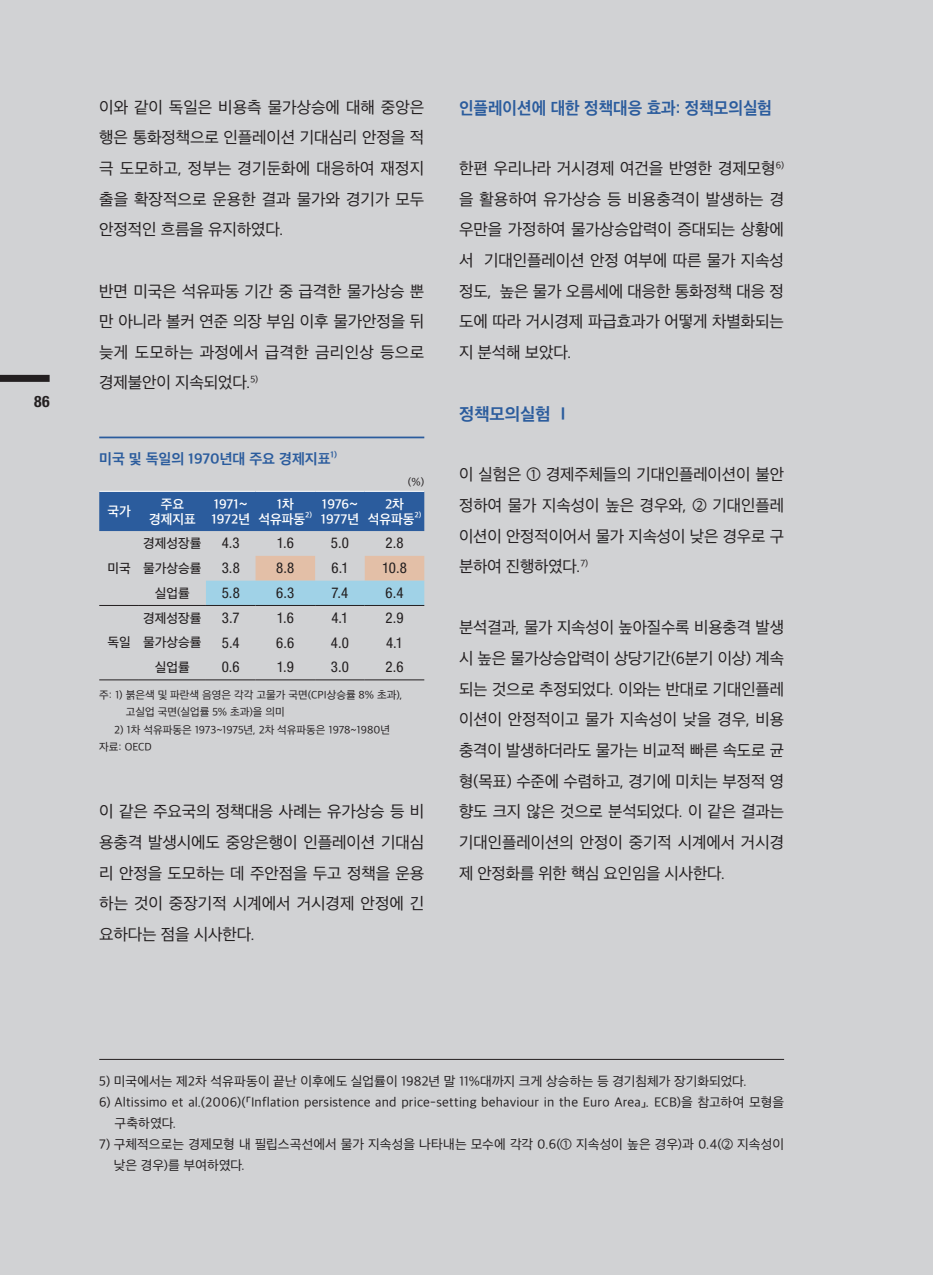
<style>
.page{position:relative;width:933px;height:1275px;background:#d1d2d4}
.page>*{position:absolute;margin:0;border:0;box-sizing:border-box;transform-origin:0 0}
.t1{font:16.62px "SD Gothic Neo 1 OTFB";color:#2b5c9d;scale:.95 1}
.t2{font:16.62px "SD Gothic Neo 1 OTFB";color:#2b5c9d}
.t3{font:15.75px/30.6px "SD Gothic Neo 1 OTFR";letter-spacing:-.01em;color:#231f20;text-align:justify}
.t4{font:700 condensed 15.75px "Helvetica Neue LT Std";color:#231f20}
.t5{font:condensed 14.88px "Helvetica Neue LT Std";color:#231f20}
.t6{font:14px "SD Gothic Neo 1 OTFB";color:#2b5c9d}
.t7{font:12.6px/21px "SD Gothic Neo 1 OTFR";letter-spacing:.01em;color:#231f20}
.t8{font:12.6px "SD Gothic Neo 1 OTFSB";color:#fff}
.t9{font:12.6px "SD Gothic Neo 1 OTFM";color:#231f20}
.t10{font:10.5px/17.5px "SD Gothic Neo 1 OTFR";color:#231f20}
.t11{font:8.22px "SD Gothic Neo 1 OTFB";color:#2b5c9d}
.t12{font:7.35px "SD Gothic Neo 1 OTFSB";color:#fff}
</style>
<div class="page">
<div style="left:0;top:375px;width:50px;height:7px;background:#231f20"></div>
<hr style="left:99px;top:1059px;width:685px;height:1px;background:#231f20">
<hr style="left:99px;top:437px;width:325px;height:1px;background:#2b5c9d">
<div style="left:99px;top:492px;width:325px;height:39px;background:#2b5c9d"></div>
<svg style="left:206px;top:556px;width:218px;height:49px"></svg>
<hr style="left:99px;top:605px;width:40px;height:1px;background:#231f20">
<hr style="left:139px;top:605px;width:67px;height:1px;background:#231f20">
<hr style="left:206px;top:605px;width:49px;height:1px;background:#231f20">
<hr style="left:255px;top:605px;width:60px;height:1px;background:#231f20">
<hr style="left:315px;top:605px;width:50px;height:1px;background:#231f20">
<hr style="left:365px;top:605px;width:59px;height:1px;background:#231f20">
<hr style="left:99px;top:680px;width:40px;height:1px;background:#231f20">
<hr style="left:139px;top:680px;width:67px;height:1px;background:#231f20">
<hr style="left:206px;top:680px;width:49px;height:1px;background:#231f20">
<hr style="left:255px;top:680px;width:60px;height:1px;background:#231f20">
<hr style="left:315px;top:680px;width:50px;height:1px;background:#231f20">
<hr style="left:365px;top:680px;width:59px;height:1px;background:#231f20">
<hr style="left:99px;top:491px;width:40px;height:1px;background:#fff">
<hr style="left:139px;top:491px;width:67px;height:1px;background:#fff">
<hr style="left:206px;top:491px;width:49px;height:1px;background:#fff">
<hr style="left:255px;top:491px;width:60px;height:1px;background:#fff">
<hr style="left:315px;top:491px;width:50px;height:1px;background:#fff">
<hr style="left:365px;top:491px;width:59px;height:1px;background:#fff">
<p class="t4" style="left:34px;top:391px;width:17px">86</p>
<p class="t3" style="left:99px;top:92px;width:326px">이와 같이 독일은 비용측 물가상승에 대해 중앙은 행은 통화정책으로 인플레이션 기대심리 안정을 적 극 도모하고, 정부는 경기둔화에 대응하여 재정지 출을 확장적으로 운용한 결과 물가와 경기가 모두 안정적인 흐름을 유지하였다.</p>
<p class="t3" style="left:99px;top:276px;width:326px">반면 미국은 석유파동 기간 중 급격한 물가상승 뿐 만 아니라 볼커 연준 의장 부임 이후 물가안정을 뒤 늦게 도모하는 과정에서 급격한 금리인상 등으로 경제불안이 지속되었다.<sup>5)</sup></p>
<p class="t6" style="left:99px;top:452px;width:233px">미국 및 독일의 1970년대 주요 경제지표</p>
<p class="t11" style="left:331px;top:450px;width:8px">1)</p>
<p class="t8" style="left:107px;top:505px;width:25px">국가</p>
<p class="t8" style="left:161px;top:497px;width:25px">주요</p>
<p class="t8" style="left:149px;top:513px;width:48px">경제지표</p>
<p class="t8" style="left:214px;top:497px;width:35px">1971~</p>
<p class="t8" style="left:211px;top:513px;width:40px">1972년</p>
<p class="t8" style="left:277px;top:497px;width:19px">1차</p>
<p class="t8" style="left:258px;top:513px;width:48px">석유파동</p>
<p class="t12" style="left:305px;top:511px;width:8px">2)</p>
<p class="t8" style="left:322px;top:497px;width:37px">1976~</p>
<p class="t8" style="left:321px;top:513px;width:40px">1977년</p>
<p class="t10" style="left:408px;top:473px;width:18px">(%)</p>
<p class="t8" style="left:385px;top:497px;width:20px">2차</p>
<p class="t8" style="left:368px;top:513px;width:48px">석유파동</p>
<p class="t12" style="left:414px;top:511px;width:8px">2)</p>
<p class="t9" style="left:107px;top:562px;width:25px">미국</p>
<p class="t9" style="left:107px;top:636px;width:25px">독일</p>
<p class="t9" style="left:143px;top:537px;width:60px">경제성장률</p>
<p class="t5" style="left:222px;top:534px;width:20px">4.3</p>
<p class="t5" style="left:277px;top:534px;width:19px">1.6</p>
<p class="t5" style="left:331px;top:534px;width:20px">5.0</p>
<p class="t5" style="left:385px;top:534px;width:20px">2.8</p>
<p class="t9" style="left:143px;top:562px;width:60px">물가상승률</p>
<p class="t5" style="left:222px;top:559px;width:20px">3.8</p>
<p class="t5" style="left:276px;top:559px;width:20px">8.8</p>
<p class="t5" style="left:331px;top:559px;width:19px">6.1</p>
<p class="t5" style="left:382px;top:559px;width:26px">10.8</p>
<p class="t9" style="left:155px;top:587px;width:37px">실업률</p>
<p class="t5" style="left:222px;top:584px;width:20px">5.8</p>
<p class="t5" style="left:276px;top:584px;width:20px">6.3</p>
<p class="t5" style="left:331px;top:584px;width:18px">7.4</p>
<p class="t5" style="left:385px;top:584px;width:20px">6.4</p>
<p class="t9" style="left:143px;top:612px;width:60px">경제성장률</p>
<p class="t5" style="left:222px;top:609px;width:19px">3.7</p>
<p class="t5" style="left:277px;top:609px;width:19px">1.6</p>
<p class="t5" style="left:331px;top:609px;width:18px">4.1</p>
<p class="t5" style="left:385px;top:609px;width:20px">2.9</p>
<p class="t9" style="left:143px;top:636px;width:60px">물가상승률</p>
<p class="t5" style="left:222px;top:634px;width:19px">5.4</p>
<p class="t5" style="left:276px;top:634px;width:20px">6.6</p>
<p class="t5" style="left:331px;top:634px;width:19px">4.0</p>
<p class="t5" style="left:386px;top:634px;width:18px">4.1</p>
<p class="t9" style="left:155px;top:661px;width:37px">실업률</p>
<p class="t5" style="left:222px;top:658px;width:19px">0.6</p>
<p class="t5" style="left:277px;top:658px;width:19px">1.9</p>
<p class="t5" style="left:331px;top:658px;width:20px">3.0</p>
<p class="t5" style="left:385px;top:658px;width:20px">2.6</p>
<p class="t10" style="left:126px;top:686px;width:278px;text-indent:-27px">주: 1) 붉은색 및 파란색 음영은 각각 고물가 국면(CPI상승률 8% 초과), 고실업 국면(실업률 5% 초과)을 의미</p>
<p class="t10" style="left:114px;top:721px;width:277px">2) 1차 석유파동은 1973~1975년, 2차 석유파동은 1978~1980년</p>
<p class="t10" style="left:99px;top:739px;width:54px">자료: OECD</p>
<p class="t3" style="left:99px;top:796px;width:326px">이 같은 주요국의 정책대응 사례는 유가상승 등 비 용충격 발생시에도 중앙은행이 인플레이션 기대심 리 안정을 도모하는 데 주안점을 두고 정책을 운용 하는 것이 중장기적 시계에서 거시경제 안정에 긴 요하다는 점을 시사한다.</p>
<p class="t1" style="left:459px;top:99px;width:331px">인플레이션에 대한 정책대응 효과: 정책모의실험</p>
<p class="t3" style="left:459px;top:153px;width:326px">한편 우리나라 거시경제 여건을 반영한 경제모형<sup>6) </sup>을 활용하여 유가상승 등 비용충격이 발생하는 경 우만을 가정하여 물가상승압력이 증대되는 상황에 서 기대인플레이션 안정 여부에 따른 물가 지속성 정도, 높은 물가 오름세에 대응한 통화정책 대응 정 도에 따라 거시경제 파급효과가 어떻게 차별화되는 지 분석해 보았다.</p>
<p class="t2" style="left:459px;top:405px;width:113px">정책모의실험 Ⅰ</p>
<p class="t3" style="left:459px;top:459px;width:327px">이 실험은 ① 경제주체들의 기대인플레이션이 불안 정하여 물가 지속성이 높은 경우와, ② 기대인플레 이션이 안정적이어서 물가 지속성이 낮은 경우로 구 분하여 진행하였다.<sup>7)</sup></p>
<p class="t3" style="left:459px;top:612px;width:327px">분석결과, 물가 지속성이 높아질수록 비용충격 발생 시 높은 물가상승압력이 상당기간(6분기 이상) 계속 되는 것으로 추정되었다. 이와는 반대로 기대인플레 이션이 안정적이고 물가 지속성이 낮을 경우, 비용 충격이 발생하더라도 물가는 비교적 빠른 속도로 균 형(목표) 수준에 수렴하고, 경기에 미치는 부정적 영 향도 크지 않은 것으로 분석되었다. 이 같은 결과는 기대인플레이션의 안정이 중기적 시계에서 거시경 제 안정화를 위한 핵심 요인임을 시사한다.</p>
<p class="t7" style="left:99px;top:1070px;width:649px">5) 미국에서는 제2차 석유파동이 끝난 이후에도 실업률이 1982년 말 11%대까지 크게 상승하는 등 경기침체가 장기화되었다.</p>
<p class="t7" style="left:114px;top:1091px;width:671px;text-indent:-15px">6) Altissimo et al.(2006)(「Inflation persistence and price-setting behaviour in the Euro Area」. ECB)을 참고하여 모형을 구축하였다.</p>
<p class="t7" style="left:114px;top:1133px;width:671px;text-indent:-15px">7) 구체적으로는 경제모형 내 필립스곡선에서 물가 지속성을 나타내는 모수에 각각 0.6(① 지속성이 높은 경우)과 0.4(② 지속성이 낮은 경우)를 부여하였다.</p>
</div>
